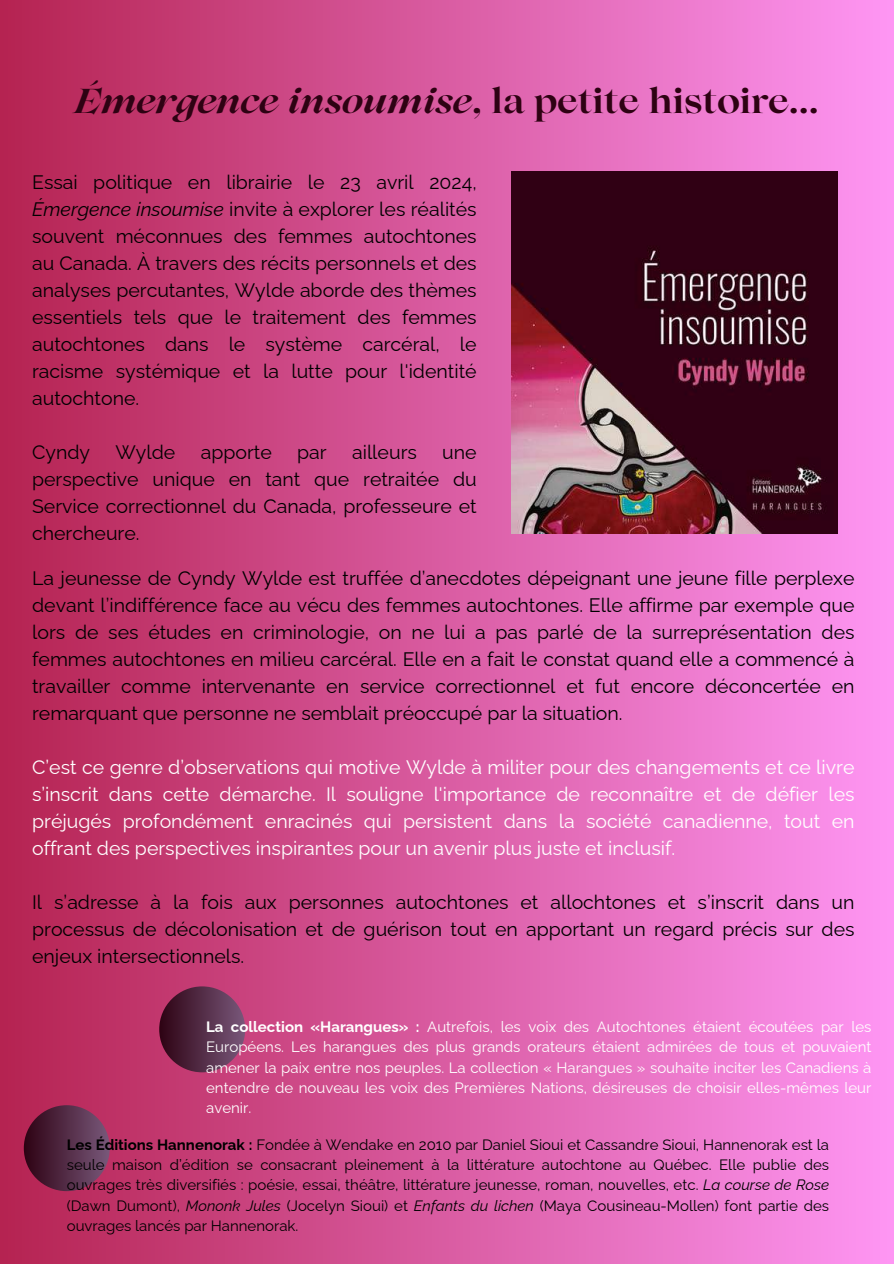
<style>
.page{position:relative;width:894px;height:1264px;background:#fff}
.page>*{position:absolute;margin:0;border:0;box-sizing:border-box;transform-origin:0 0}
.t1{font:700 34.5px "Lovelace";color:#2e0213}
.t2{font:19.5px/27px "Raleway";color:#000;text-align:justify}
.t3{font:19.5px/27px "Raleway";color:#fff;text-align:justify}
.t4{font:15px/20.2px "Raleway";color:#000;text-align:justify}
.t5{font:15px/20.2px "Raleway";color:#fff;text-align:justify}
.s1{font-style:italic}
.s2{font-weight:700}
</style>
<div class="page">
<div style="left:0;top:0;width:893px;height:1263px;background:linear-gradient(to right,#b52351,#fe96f4)"></div>
<img style="left:511px;top:172px;width:326px;height:361px">
<div style="left:159px;top:986px;width:86px;height:86px;background:linear-gradient(to right,#2f0314,#775678);border-radius:50%"></div>
<div style="left:24px;top:1105px;width:86px;height:86px;background:linear-gradient(to right,#2e0213,#795679);border-radius:50%"></div>
<h1 class="t1" style="left:75px;top:88px;width:745px"><span class="s1">Émergence insoumise</span>, la petite histoire...</h1>
<p class="t2" style="left:32px;top:168px;width:446px">Essai politique en librairie le 23 avril 2024, <span class="s1">Émergence insoumise</span> invite à explorer les réalités souvent méconnues des femmes autochtones au Canada. À travers des récits personnels et des analyses percutantes, Wylde aborde des thèmes essentiels tels que le traitement des femmes autochtones dans le système carcéral, le racisme systémique et la lutte pour l'identité autochtone.</p>
<p class="t2" style="left:32px;top:438px;width:59px">Cyndy</p>
<p class="t2" style="left:115px;top:438px;width:61px">Wylde</p>
<p class="t2" style="left:201px;top:438px;width:73px">apporte</p>
<p class="t2" style="left:297px;top:438px;width:31px">par</p>
<p class="t2" style="left:352px;top:438px;width:66px">ailleurs</p>
<p class="t2" style="left:32px;top:438px;width:446px;text-indent:410px">une perspective unique en tant que retraitée du Service correctionnel du Canada, professeure et chercheure.</p>
<p class="t2" style="left:32px;top:564px;width:823px">La jeunesse de Cyndy Wylde est truffée d’anecdotes dépeignant une jeune fille perplexe devant l’indifférence face au vécu des femmes autochtones. Elle affirme par exemple que lors de ses études en criminologie, on ne lui a pas parlé de la surreprésentation des femmes autochtones en milieu carcéral. Elle en a fait le constat quand elle a commencé à travailler comme intervenante en service correctionnel et fut encore déconcertée en remarquant que personne ne semblait préoccupé par la situation.</p>
<p class="t3" style="left:32px;top:753px;width:823px">C’est ce genre d’observations qui motive Wylde à militer pour des changements et ce livre s’inscrit dans cette démarche. Il souligne l'importance de reconnaître et de défier les préjugés profondément enracinés qui persistent dans la société canadienne, tout en offrant des perspectives inspirantes pour un avenir plus juste et inclusif.</p>
<p class="t2" style="left:32px;top:888px;width:823px">Il s’adresse à la fois aux personnes autochtones et allochtones et s’inscrit dans un processus de décolonisation et de guérison tout en apportant un regard précis sur des enjeux intersectionnels.</p>
<p class="t5" style="left:206px;top:1016px;width:666px"><span class="s2">La collection «Harangues» :</span> Autrefois, les voix des Autochtones étaient écoutées par les Européens. Les harangues des plus grands orateurs étaient admirées de tous et pouvaient amener la paix entre nos peuples. La collection « Harangues » souhaite inciter les Canadiens à entendre de nouveau les voix des Premières Nations, désireuses de choisir elles-mêmes leur avenir.</p>
<p class="t4" style="left:67px;top:1134px;width:763px"><span class="s2">Les Éditions Hannenorak :</span> Fondée à Wendake en 2010 par Daniel Sioui et Cassandre Sioui, Hannenorak est la seule maison d’édition se consacrant pleinement à la littérature autochtone au Québec. Elle publie des ouvrages très diversifiés : poésie, essai, théâtre, littérature jeunesse, roman, nouvelles, etc. <span class="s1">La course de Rose </span>(Dawn Dumont), <span class="s1">Mononk Jules</span> (Jocelyn Sioui) et <span class="s1">Enfants du lichen</span> (Maya Cousineau-Mollen) font partie des ouvrages lancés par Hannenorak.</p>
</div>
